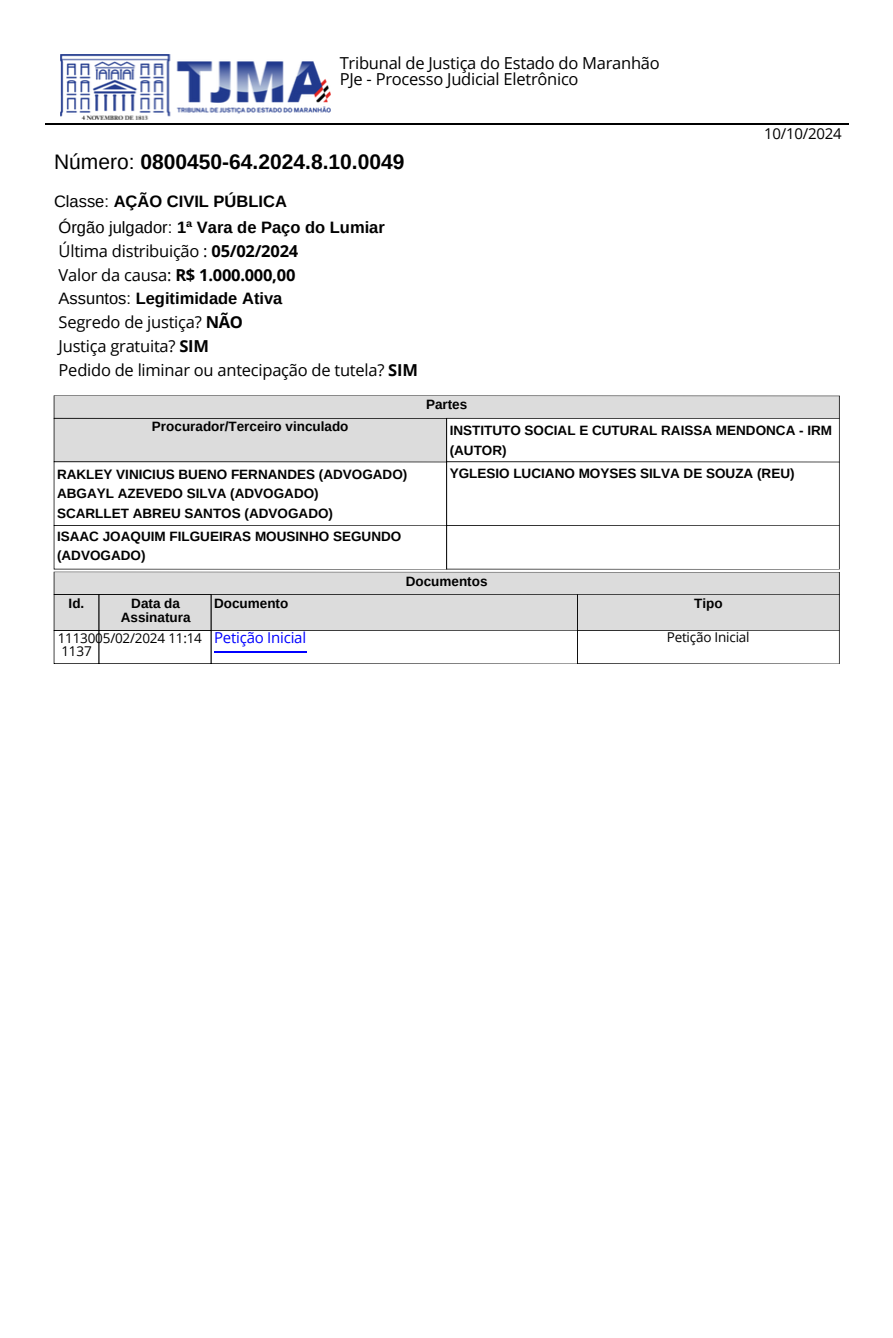
<style>
.page{position:relative;width:893px;height:1338px;background:#fff}
.page>*{position:absolute;margin:0;border:0;box-sizing:border-box;transform-origin:0 0}
.t1{font:700 21px "Arimo";color:#000}
.t2{font:16.5px/23.7px "Open Sans";letter-spacing:-.015em;color:#000}
.t3{font:700 16.5px/23.7px "Arimo";color:#000}
.t4{font:15px "Open Sans";letter-spacing:-.015em;color:#00f}
.t5{font:15px "Open Sans";letter-spacing:-.015em;color:#000}
.t6{font:700 13.5px/20.2px "Arimo";color:#000}
.t7{font:13.5px "Open Sans";letter-spacing:-.015em;color:#000}
.s1{font-weight:400}
.s2{font-family:"Open Sans";font-weight:400}
.s3{font-family:"Open Sans"}
.s4{font-weight:700}
</style>
<div class="page">
<img style="left:60px;top:54px;width:270px;height:65px">
<hr style="left:45px;top:123px;width:802px;height:2px;background:#000">
<svg style="left:54px;top:395px;width:785px;height:269px"></svg>
<hr style="left:214px;top:651px;width:92px;height:1px;background:#00f">
<p class="t2" style="left:339px;top:55px;width:321px;line-height:15.8px">Tribunal de Justiça do Estado do Maranhão<br>PJe - Processo Judicial Eletrônico</p>
<h2 class="t1" style="left:54px;top:150px;width:352px"><span class="s1">Número:</span> 0800450-64.2024.8.10.0049</h2>
<h1 class="t3" style="left:54px;top:189px;width:234px"><span class="s1">Classe:</span> AÇÃO CIVIL PÚBLICA</h1>
<h2 class="t3" style="left:59px;top:215px;width:327px"><span class="s1">Órgão julgador:</span> 1ª Vara de Paço do Lumiar <span class="s2">Última distribuição :</span> <span class="s3">05/02/2024<br></span><span class="s2">Valor da causa:</span> <span class="s3">R$ 1.000.000,00<br></span><span class="s1">Assuntos:</span> Legitimidade Ativa</h2>
<h2 class="t2" style="left:59px;top:310px;width:360px">Segredo de justiça? <span class="s4">NÃO<br></span>Justiça gratuita? <span class="s4">SIM<br></span>Pedido de liminar ou antecipação de tutela? <span class="s4">SIM</span></h2>
<h4 class="t6" style="left:426px;top:394px;width:43px">Partes</h4>
<h2 class="t5" style="left:763px;top:123px;width:79px">10/10/2024</h2>
<h4 class="t6" style="left:152px;top:416px;width:198px">Procurador/Terceiro vinculado</h4>
<p class="t6" style="left:449px;top:420px;width:384px">INSTITUTO SOCIAL E CUTURAL RAISSA MENDONCA - IRM (AUTOR)</p>
<p class="t6" style="left:57px;top:464px;width:351px">RAKLEY VINICIUS BUENO FERNANDES (ADVOGADO)</p>
<p class="t6" style="left:449px;top:463px;width:346px">YGLESIO LUCIANO MOYSES SILVA DE SOUZA (REU)</p>
<p class="t6" style="left:57px;top:483px;width:277px">ABGAYL AZEVEDO SILVA (ADVOGADO)<br>SCARLLET ABREU SANTOS (ADVOGADO)</p>
<p class="t6" style="left:57px;top:526px;width:345px;line-height:19.2px">ISAAC JOAQUIM FILGUEIRAS MOUSINHO SEGUNDO (ADVOGADO)</p>
<h4 class="t6" style="left:405px;top:571px;width:83px">Documentos</h4>
<h2 class="t6" style="left:693px;top:593px;width:30px">Tipo</h2>
<h4 class="t4" style="left:214px;top:627px;width:94px">Petição Inicial</h4>
<p class="t7" style="left:666px;top:628px;width:84px">Petição Inicial</p>
<h4 class="t6" style="left:69px;top:593px;width:17px">Id.</h4>
<h4 class="t6" style="left:121px;top:597px;width:71px;line-height:13.5px;text-align:center">Data da<br>Assinatura</h4>
<h3 class="t6" style="left:214px;top:593px;width:76px">Documento</h3>
<h3 class="t7" style="left:58px;top:628px;width:146px">1113005/02/2024 11:14</h3>
<h4 class="t7" style="left:61px;top:641px;width:32px">1137</h4>
</div>
